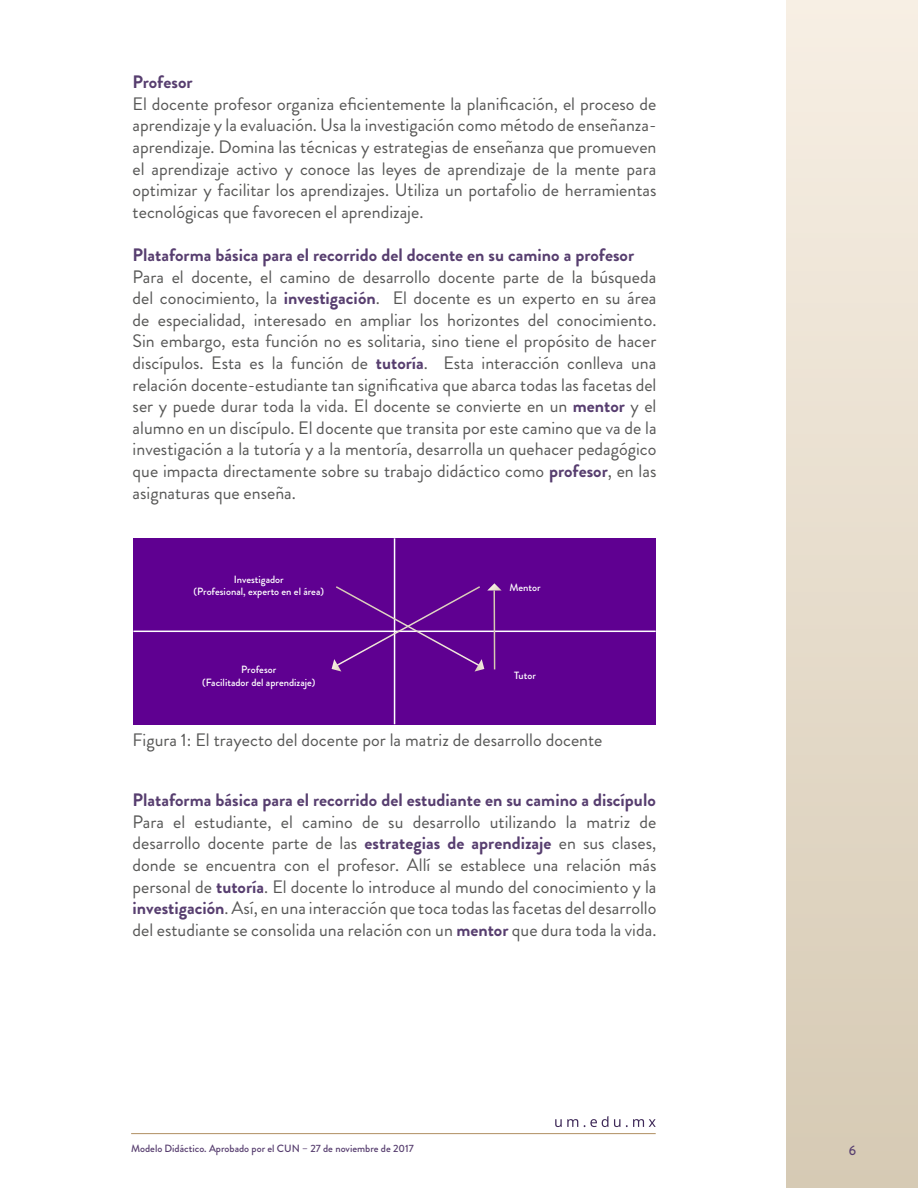
<style>
.page{position:relative;width:918px;height:1188px;background:#fff}
.page>*{position:absolute;margin:0;border:0;box-sizing:border-box;transform-origin:0 0}
.t1{font:18px/21.6px "Brandon Grotesque";color:#575756;text-align:justify}
.t2{font:700 18px "Brandon Grotesque";color:#573e6f}
.t3{font:500 13.5px "Brandon Grotesque";color:#573e6f}
.t4{font:500 10.5px/12.6px "Brandon Grotesque";color:#fff;text-align:center}
.t5{font:500 10.5px "Brandon Grotesque";color:#573e6f}
.s1{font-weight:700;color:#573e6f}
</style>
<div class="page">
<svg style="left:555px;top:1119px;width:23px;height:8px"></svg>
<svg style="left:584px;top:1116px;width:24px;height:11px"></svg>
<svg style="left:614px;top:1119px;width:6px;height:8px"></svg>
<svg style="left:626px;top:1119px;width:30px;height:8px"></svg>
<hr style="left:131px;top:1133px;width:525px;height:1px;background:#b08f61">
<div style="left:787px;top:0;width:131px;height:1188px;background:linear-gradient(to bottom,#f7efe4,#d6cab4)"></div>
<div style="left:133px;top:538px;width:523px;height:186px;background:#5f0091"></div>
<hr style="left:394px;top:538px;width:1px;height:186px;background:#fff">
<hr style="left:133px;top:631px;width:523px;height:1px;background:#fff">
<svg style="left:332px;top:583px;width:170px;height:89px"></svg>
<p class="t2" style="left:133px;top:69px;width:61px">Profesor</p>
<p class="t1" style="left:133px;top:93px;width:525px">El docente profesor organiza eficientemente la planificación, el proceso de aprendizaje y la evaluación. Usa la investigación como método de enseñanza&shy;aprendizaje. Domina las técnicas y estrategias de enseñanza que promueven el aprendizaje activo y conoce las leyes de aprendizaje de la mente para optimizar y facilitar los aprendizajes. Utiliza un portafolio de herramientas tecnológicas que favorecen el aprendizaje.</p>
<p class="t2" style="left:133px;top:242px;width:503px">Plataforma básica para el recorrido del docente en su camino a profesor</p>
<p class="t1" style="left:133px;top:266px;width:525px">Para el docente, el camino de desarrollo docente parte de la búsqueda del conocimiento, la <span class="s1">investigación</span>. El docente es un experto en su área de especialidad, interesado en ampliar los horizontes del conocimiento.<br>Sin embargo, esta función no es solitaria, sino tiene el propósito de hacer discípulos. Esta es la función de <span class="s1">tutoría</span>. Esta interacción conlleva una relación docente-estudiante tan significativa que abarca todas las facetas del ser y puede durar toda la vida. El docente se convierte en un <span class="s1">mentor</span> y el alumno en un discípulo. El docente que transita por este camino que va de la investigación a la tutoría y a la mentoría, desarrolla un quehacer pedagógico que impacta directamente sobre su trabajo didáctico como <span class="s1">profesor</span>, en las asignaturas que enseña.</p>
<p class="t4" style="left:194px;top:573px;width:132px">Investigador<br>(Profesional, experto en el área)</p>
<p class="t4" style="left:202px;top:663px;width:115px">Profesor<br>(Facilitador del aprendizaje)</p>
<p class="t4" style="left:509px;top:581px;width:33px">Mentor</p>
<p class="t4" style="left:514px;top:670px;width:23px">Tutor</p>
<p class="t1" style="left:133px;top:729px;width:471px">Figura 1: El trayecto del docente por la matriz de desarrollo docente</p>
<p class="t2" style="left:133px;top:787px;width:525px">Plataforma básica para el recorrido del estudiante en su camino a discípulo</p>
<p class="t1" style="left:133px;top:811px;width:525px">Para el estudiante, el camino de su desarrollo utilizando la matriz de desarrollo docente parte de las <span class="s1">estrategias de aprendizaje</span> en sus clases, donde se encuentra con el profesor. Allí se establece una relación más personal de <span class="s1">tutoría</span>. El docente lo introduce al mundo del conocimiento y la <span class="s1">investigación</span>. Así, en una interacción que toca todas las facetas del desarrollo del estudiante se consolida una relación con un <span class="s1">mentor</span> que dura toda la vida.</p>
<p class="t5" style="left:131px;top:1142px;width:284px">Modelo Didáctico. Aprobado por el CUN – 27 de noviembre de 2017</p>
<p class="t3" style="left:849px;top:1141px;width:9px">6</p>
</div>
